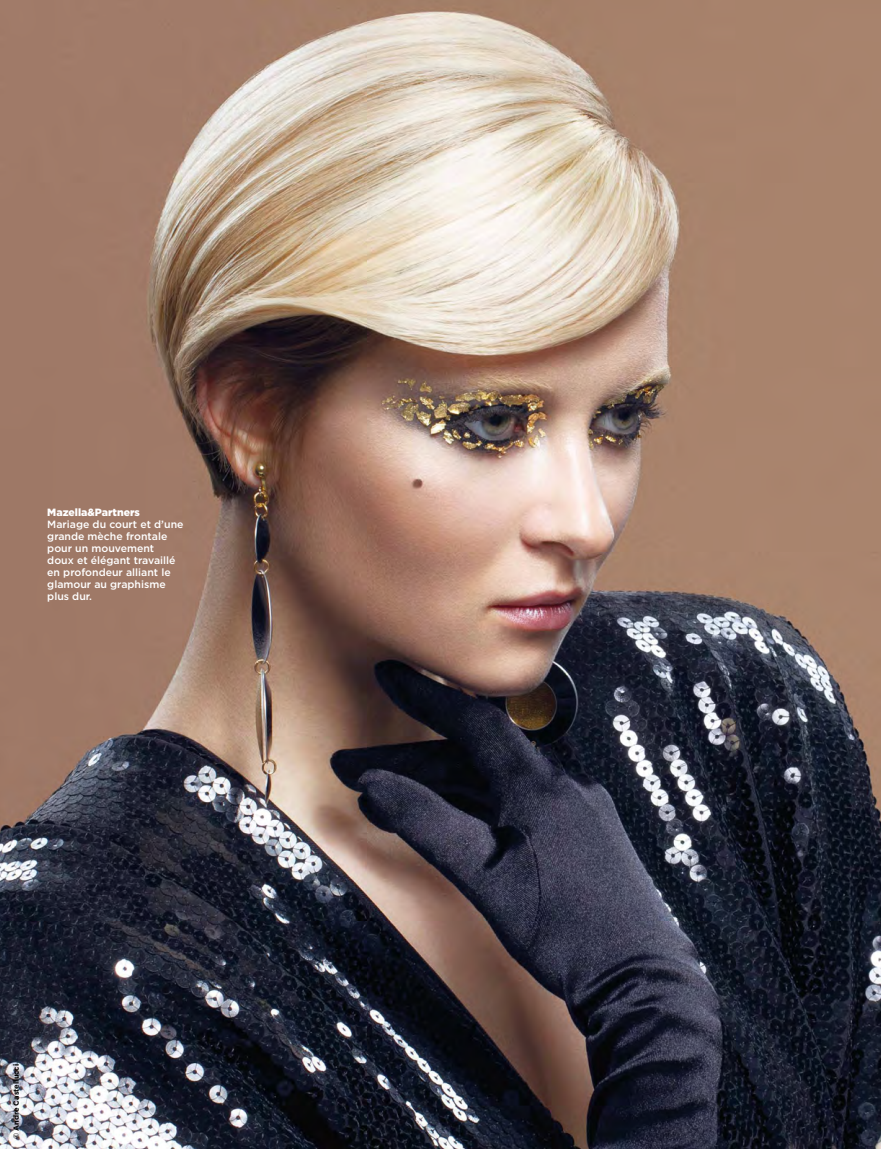
<style>
.page{position:relative;width:881px;height:1149px;background:#fff}
.page>*{position:absolute;margin:0;border:0;box-sizing:border-box;transform-origin:0 0}
.t1{font:500 10.5px/12px "Gotham";color:#fff}
.t2{font:900 10.5px "Gotham";color:#fff}
.t3{font:700 7.5px "Gotham";letter-spacing:.005em;color:#000}
</style>
<div class="page">
<img style="left:0;top:0;width:880px;height:1148px">
<p class="t2" style="left:47px;top:505px;width:94px">Mazella&amp;Partners</p>
<p class="t1" style="left:47px;top:518px;width:138px">Mariage du court et d’une grande mèche frontale pour un mouvement<br>doux et élégant travaillé en profondeur alliant le glamour au graphisme plus dur.</p>
<p class="t3" style="left:11px;top:1138px;width:77px;rotate:-90deg">© Andre Castellucci</p>
</div>
